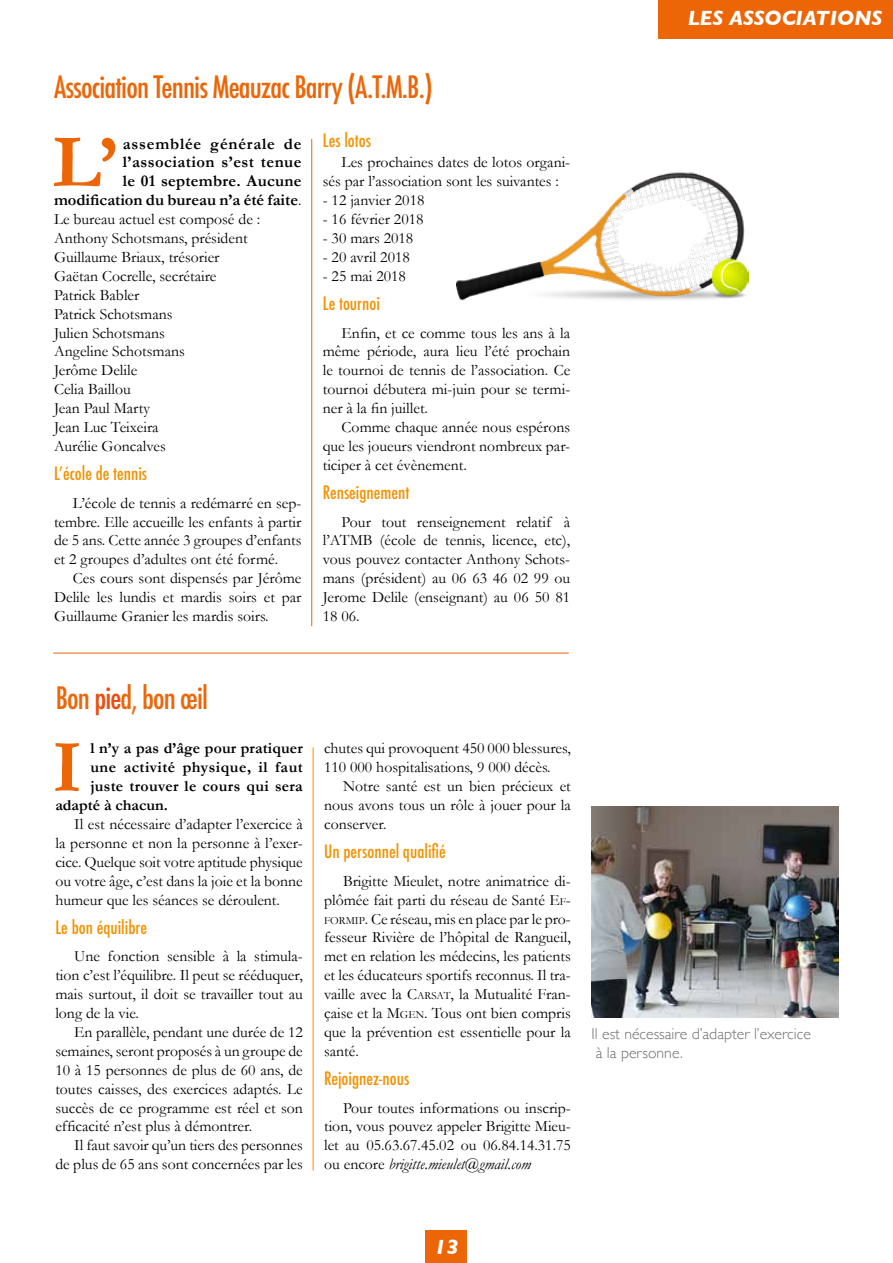
<style>
.page{position:relative;width:893px;height:1263px;background:#fff}
.page>*{position:absolute;margin:0;border:0;box-sizing:border-box;transform-origin:0 0}
.t1{font:700 75.9px "Garamond";color:#ec6608}
.t2{font:700 75.15px "Garamond";color:#ec6608}
.t3{font:500 condensed 30px "Futura";letter-spacing:-.03em;color:#ec6608}
.t4{font:italic 700 21px "Gill Sans";color:#fff}
.t5{font:500 condensed 18px "Futura";color:#f39200}
.t6{font:700 16.5px/18.9px "Garamond";letter-spacing:.015em;color:#000;text-align:right}
.t7{font:15.75px/18.9px "Garamond";color:#000;text-align:justify}
.t8{font:700 15.75px "Garamond";letter-spacing:.02em;color:#000}
.t9{font:300 15.75px/19.5px "Gill Sans";color:#706f6f}
.t10{font:700 15.75px "Garamond";color:#000}
.s1{font-weight:400;font-size:15.75px}
.s2{color:#e94e0f}
.s3{font-size:10.95px}
.s4{font-style:inherit}
.s5{font-style:italic}
</style>
<div class="page">
<div style="left:658px;top:0;width:235px;height:38px;background:#ec6608"></div>
<div style="left:426px;top:1230px;width:41px;height:33px;background:#ec6608"></div>
<hr style="left:311px;top:139px;width:1px;height:487px;background:#ec6608">
<img style="left:457px;top:172px;width:291px;height:129px">
<hr style="left:53px;top:653px;width:516px;height:1px;background:#ec6608">
<hr style="left:313px;top:747px;width:1px;height:423px;background:#f39200">
<img style="left:591px;top:807px;width:247px;height:210px">
<h3 class="t3" style="left:54px;top:68px;width:380px">Association Tennis Meauzac Barry (A.T.M.B.)</h3>
<h1 class="t1" style="left:53px;top:117px;width:67px">L’</h1>
<p class="t6" style="left:54px;top:134px;width:249px">assemblée générale de l’association s’est tenue<br>le 01 septembre. Aucune modification du bureau n’a été faite<span class="s1">.</span></p>
<p class="t7" style="left:54px;top:210px;width:208px;text-align:left">Le bureau actuel est composé de :<br>Anthony Schotsmans, président<br>Guillaume Briaux, trésorier<br>Gaëtan Cocrelle, secrétaire<br>Patrick Babler<br>Patrick Schotsmans<br>Julien Schotsmans<br>Angeline Schotsmans<br>Jerôme Delile<br>Celia Baillou<br>Jean Paul Marty<br>Jean Luc Teixeira<br>Aurélie Goncalves</p>
<p class="t5" style="left:54px;top:462px;width:95px">L’école de tennis</p>
<p class="t7" style="left:54px;top:493px;width:249px;text-indent:19px">L’école de tennis a redémarré en sep&shy;tembre. Elle accueille les enfants à partir de 5 ans. Cette année 3 groupes d’enfants et 2 groupes d’adultes ont été formé.</p>
<p class="t7" style="left:54px;top:569px;width:249px;text-indent:19px">Ces cours sont dispensés par Jérôme Delile les lundis et mardis soirs et par Guillaume Granier les mardis soirs.</p>
<p class="t5" style="left:323px;top:129px;width:50px">Les lotos</p>
<p class="t7" style="left:323px;top:153px;width:249px;text-indent:19px">Les prochaines dates de lotos organi&shy;sés par l’association sont les suivantes :</p>
<p class="t7" style="left:323px;top:191px;width:103px">- 12 janvier 2018</p>
<p class="t7" style="left:323px;top:210px;width:102px">- 16 février 2018</p>
<p class="t7" style="left:323px;top:228px;width:92px">- 30 mars 2018</p>
<p class="t7" style="left:323px;top:247px;width:89px">- 20 avril 2018</p>
<p class="t7" style="left:323px;top:266px;width:85px">- 25 mai 2018</p>
<p class="t5" style="left:323px;top:291px;width:59px">Le tournoi</p>
<p class="t7" style="left:323px;top:323px;width:249px;text-indent:19px">Enfin, et ce comme tous les ans à la même période, aura lieu l’été prochain le tournoi de tennis de l’association. Ce tournoi débutera mi-juin pour se termi&shy;ner à la fin juillet.</p>
<p class="t7" style="left:323px;top:417px;width:249px;text-indent:19px">Comme chaque année nous espérons que les joueurs viendront nombreux par&shy;ticiper à cet évènement.</p>
<p class="t5" style="left:323px;top:480px;width:88px">Renseignement</p>
<p class="t7" style="left:323px;top:512px;width:249px;text-indent:19px">Pour tout renseignement relatif à l’ATMB (école de tennis, licence, etc), vous pouvez contacter Anthony Schots&shy;mans (président) au 06 63 46 02 99 ou Jerome Delile (enseignant) au 06 50 81<br>18 06.</p>
<h3 class="t4" style="left:688px;top:6px;width:196px">LES ASSOCIATIONS</h3>
<h3 class="t3" style="left:56px;top:679px;width:154px">Bon <span class="s2">pie</span>d, bon œil</h3>
<h2 class="t2" style="left:52px;top:722px;width:31px">I</h2>
<p class="t8" style="left:90px;top:739px;width:214px">l n’y a pas d’âge pour pratiquer</p>
<p class="t8" style="left:90px;top:758px;width:214px">une activité physique, il faut</p>
<p class="t8" style="left:90px;top:777px;width:214px">juste trouver le cours qui sera</p>
<p class="t10" style="left:55px;top:796px;width:114px">adapté à chacun.</p>
<p class="t7" style="left:55px;top:814px;width:249px;text-indent:19px">Il est nécessaire d’adapter l’exercice à la personne et non la personne à l’exer&shy;cice. Quelque soit votre aptitude physique ou votre âge, c’est dans la joie et la bonne humeur que les séances se déroulent.</p>
<p class="t5" style="left:55px;top:915px;width:93px">Le bon équilibre</p>
<p class="t7" style="left:55px;top:947px;width:249px;text-indent:19px">Une fonction sensible à la stimula&shy;tion c’est l’équilibre. Il peut se rééduquer, mais surtout, il doit se travailler tout au long de la vie.</p>
<p class="t7" style="left:55px;top:1022px;width:249px;text-indent:19px">En parallèle, pendant une durée de 12 semaines, seront proposés à un groupe de 10 à 15 personnes de plus de 60 ans, de toutes caisses, des exercices adaptés. Le succès de ce programme est réel et son efficacité n’est plus à démontrer.</p>
<p class="t7" style="left:55px;top:1136px;width:249px;text-align:right">Il faut savoir qu’un tiers des personnes<br>de plus de 65 ans sont concernées par les</p>
<p class="t7" style="left:324px;top:739px;width:248px">chutes qui provoquent 450 000 blessures,<br>110 000 hospitalisations, 9 000 décès.</p>
<p class="t7" style="left:324px;top:777px;width:248px;text-indent:19px">Notre santé est un bien précieux et nous avons tous un rôle à jouer pour la conserver.</p>
<p class="t5" style="left:324px;top:840px;width:123px">Un personnel qualifié</p>
<p class="t7" style="left:324px;top:871px;width:248px;text-indent:19px">Brigitte Mieulet, notre animatrice di&shy;plômée fait parti du réseau de Santé E<span class="s3">F</span><span class="s4">-</span><span class="s3">FORMIP</span>. Ce réseau, mis en place par le pro&shy;fesseur Rivière de l’hôpital de Rangueil, met en relation les médecins, les patients et les éducateurs sportifs reconnus. Il tra&shy;vaille avec la C<span class="s3">ARSAT</span>, la Mutualité Fran&shy;çaise et la M<span class="s3">GEN</span>. Tous ont bien compris que la prévention est essentielle pour la santé.</p>
<p class="t5" style="left:324px;top:1066px;width:87px">Rejoignez-nous</p>
<p class="t7" style="left:324px;top:1098px;width:248px;text-indent:19px">Pour toutes informations ou inscrip&shy;tion, vous pouvez appeler Brigitte Mieu&shy;let au 05.63.67.45.02 ou 06.84.14.31.75 ou encore <span class="s5">brigitte.mieulet@gmail.com</span></p>
<p class="t9" style="left:591px;top:1023px;width:221px">Il est nécessaire d’adapter l’exercice à la personne.</p>
<h3 class="t4" style="left:434px;top:1235px;width:26px">13</h3>
</div>
